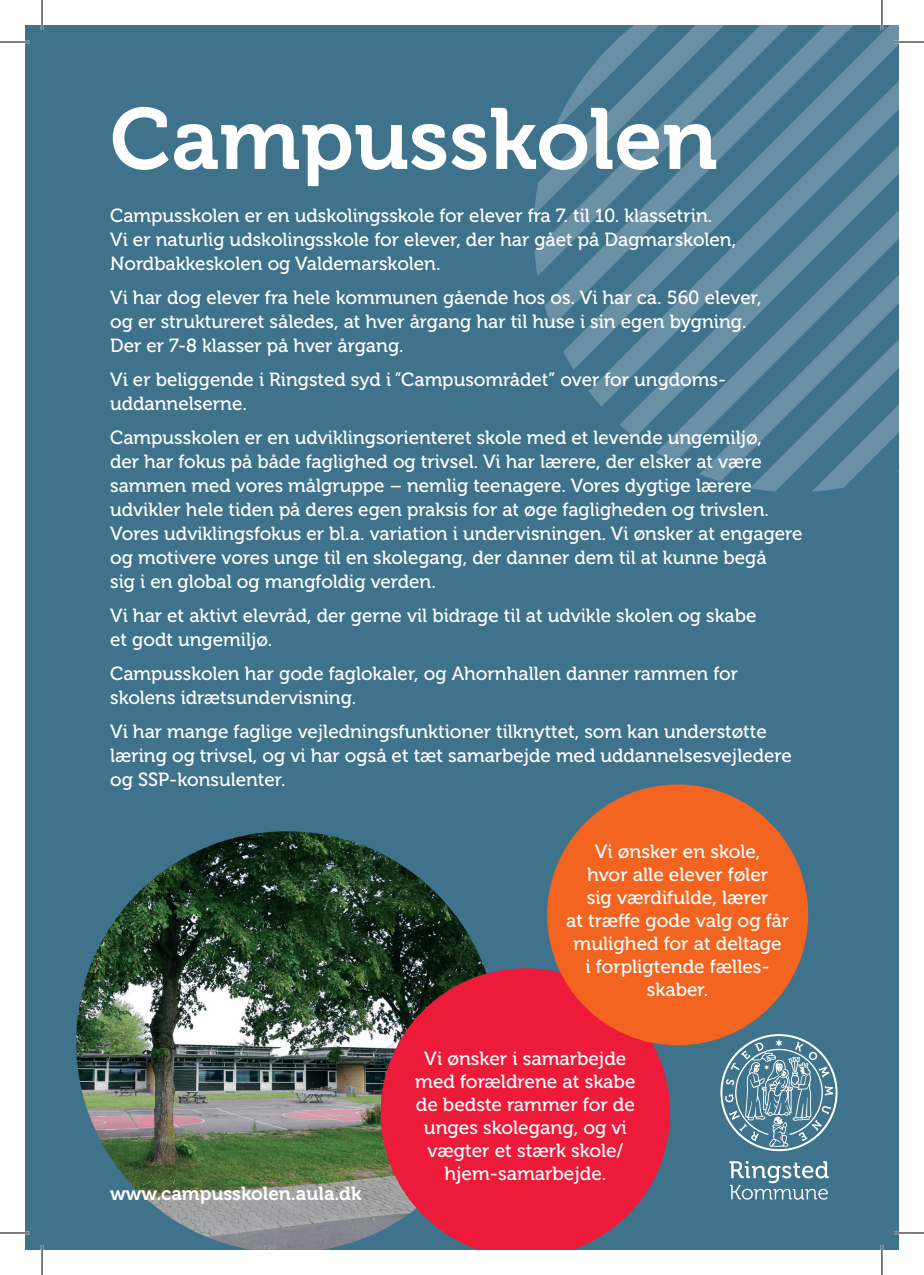
<style>
.page{position:relative;width:924px;height:1275px;background:#fff}
.page>*{position:absolute;margin:0;border:0;box-sizing:border-box;transform-origin:0 0}
.t1{font:86px "Museo 700";color:#fff}
.t2{font:19px/24px "Museo 500";color:#fff}
.t3{font:19px "Museo 700";color:#fff}
</style>
<div class="page">
<div style="left:25px;top:25px;width:873px;height:1225px;background:#3f728b"></div>
<svg style="left:534px;top:25px;width:364px;height:467px"></svg>
<svg style="left:544px;top:25px;width:346px;height:302px"></svg>
<img style="left:76px;top:831px;width:409px;height:419px">
<svg style="left:380px;top:968px;width:289px;height:282px;background:#d12642"></svg>
<div style="left:547px;top:784px;width:260px;height:261px;background:#f36421;border-radius:50%"></div>
<svg style="left:729px;top:1161px;width:99px;height:38px"></svg>
<svg style="left:720px;top:1034px;width:117px;height:117px"></svg>
<hr style="left:0;top:41px;width:30px;height:2px;background:#fff">
<hr style="left:893px;top:41px;width:30px;height:2px;background:#fff">
<hr style="left:0;top:1231px;width:30px;height:3px;background:#fff">
<hr style="left:893px;top:1231px;width:30px;height:3px;background:#fff">
<hr style="left:41px;top:0;width:2px;height:30px;background:#fff">
<hr style="left:41px;top:1245px;width:2px;height:30px;background:#fff">
<hr style="left:880px;top:0;width:2px;height:30px;background:#fff">
<hr style="left:880px;top:1245px;width:2px;height:30px;background:#fff">
<hr style="left:0;top:42px;width:30px;height:1px;background:#000">
<hr style="left:893px;top:42px;width:30px;height:1px;background:#000">
<hr style="left:0;top:1232px;width:30px;height:1px;background:#000">
<hr style="left:893px;top:1232px;width:30px;height:1px;background:#000">
<hr style="left:42px;top:0;width:1px;height:30px;background:#000">
<hr style="left:42px;top:1245px;width:1px;height:30px;background:#000">
<hr style="left:881px;top:0;width:1px;height:30px;background:#000">
<hr style="left:881px;top:1245px;width:1px;height:30px;background:#000">
<h1 class="t1" style="left:110px;top:91px;width:608px">Campusskolen</h1>
<p class="t2" style="left:110px;top:203px;width:627px">Campusskolen er en udskolingsskole for elever fra 7. til 10. klassetrin.<br>Vi er naturlig udskolingsskole for elever, der har gået på Dagmarskolen,<br>Nordbakkeskolen og Valdemarskolen.</p>
<p class="t2" style="left:110px;top:285px;width:652px">Vi har dog elever fra hele kommunen gående hos os. Vi har ca. 560 elever, og er struktureret således, at hver årgang har til huse i sin egen bygning.<br>Der er 7-8 klasser på hver årgang.</p>
<p class="t2" style="left:110px;top:367px;width:617px">Vi er beliggende i Ringsted syd i ”Campusområdet” over for ungdoms&shy;uddannelserne.</p>
<p class="t2" style="left:110px;top:425px;width:693px">Campusskolen er en udviklingsorienteret skole med et levende ungemiljø,<br>der har fokus på både faglighed og trivsel. Vi har lærere, der elsker at være sammen med vores målgruppe – nemlig teenagere. Vores dygtige lærere udvikler hele tiden på deres egen praksis for at øge fagligheden og trivslen.<br>Vores udviklingsfokus er bl.a. variation i undervisningen. Vi ønsker at engagere og motivere vores unge til en skolegang, der danner dem til at kunne begå<br>sig i en global og mangfoldig verden.</p>
<p class="t2" style="left:110px;top:603px;width:647px">Vi har et aktivt elevråd, der gerne vil bidrage til at udvikle skolen og skabe et godt ungemiljø.</p>
<p class="t2" style="left:110px;top:661px;width:629px">Campusskolen har gode faglokaler, og Ahornhallen danner rammen for skolens idrætsundervisning.</p>
<p class="t2" style="left:110px;top:719px;width:683px">Vi har mange faglige vejledningsfunktioner tilknyttet, som kan understøtte læring og trivsel, og vi har også et tæt samarbejde med uddannelsesvejledere og SSP-konsulenter.</p>
<p class="t2" style="left:565px;top:840px;width:225px;line-height:23px;text-align:center">Vi ønsker en skole,<br>hvor alle elever føler<br>sig værdifulde, lærer<br>at træffe gode valg og får mulighed for at deltage<br>i forpligtende fælles&shy;skaber.</p>
<p class="t3" style="left:110px;top:1182px;width:253px">www.campusskolen.aula.dk</p>
<p class="t2" style="left:415px;top:1046px;width:222px;line-height:23px;text-align:center">Vi ønsker i samarbejde med forældrene at skabe de bedste rammer for de unges skolegang, og vi vægter et stærk skole/ hjem-samarbejde.</p>
</div>
